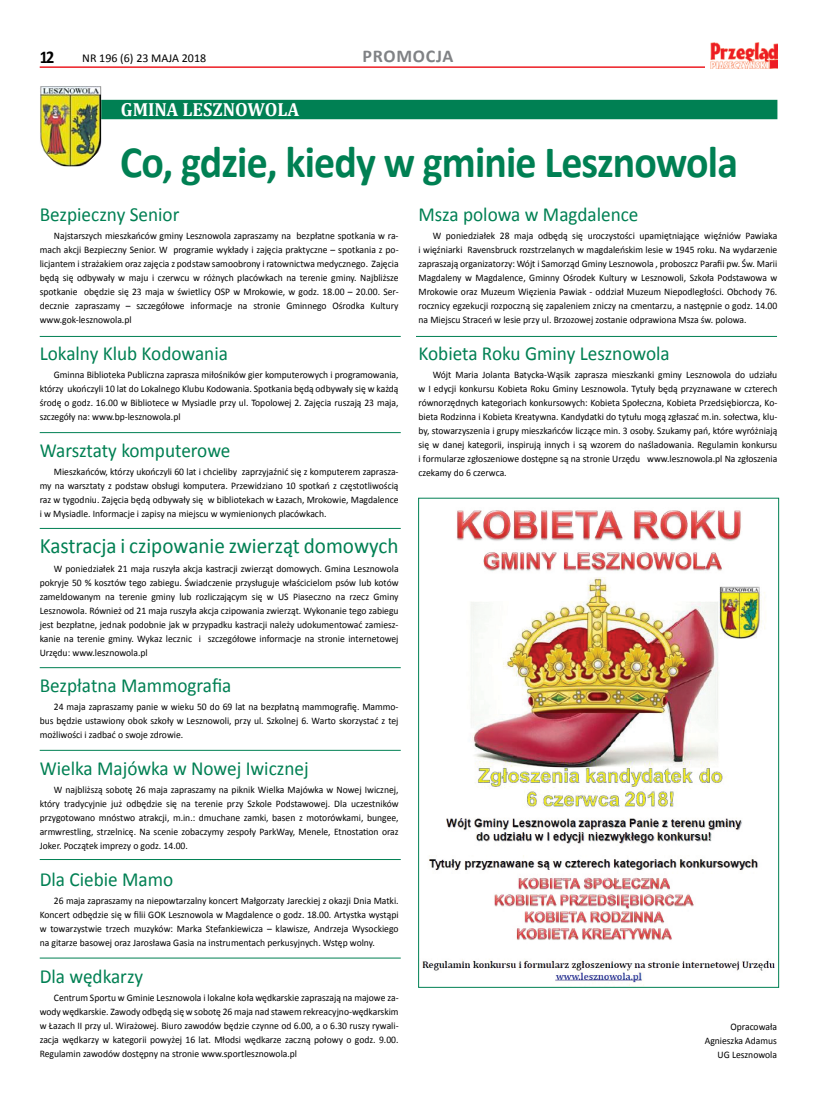
<style>
.page{position:relative;width:820px;height:1106px;background:#fff}
.page>*{position:absolute;margin:0;border:0;box-sizing:border-box;transform-origin:0 0}
.t1{font:700 45px "Calibri";letter-spacing:-.02em;color:#008053;scale:.93 1}
.t2{font:22px "Calibri";color:#008053;scale:.96 1}
.t3{font:20px "Calibri";color:#008053;scale:.96 1}
.t4{font:700 19px "Cambria";color:#fff;scale:.96 1}
.t5{font:700 18px "Calibri";letter-spacing:.04em;color:#808285}
.t6{font:700 18px "Calibri";color:#000;scale:.9 1}
.t7{font:12px "Calibri";color:#000}
.t8{font:10px/14px "Calibri";color:#000;text-align:justify;scale:.96 1}
</style>
<div class="page">
<hr style="left:40px;top:66px;width:737px;height:2px;background:#ed1d24">
<div style="left:705px;top:42px;width:72px;height:26px;background:#fff"></div>
<img style="left:710px;top:42px;width:67px;height:26px">
<div style="left:61px;top:100px;width:715px;height:19px;background:#008053"></div>
<img style="left:40px;top:86px;width:61px;height:80px">
<img style="left:422px;top:510px;width:353px;height:475px">
<hr style="left:40px;top:336px;width:360px;height:1px;background:#008053">
<hr style="left:40px;top:432px;width:360px;height:1px;background:#008053">
<hr style="left:40px;top:528px;width:360px;height:1px;background:#008053">
<hr style="left:40px;top:667px;width:360px;height:1px;background:#008053">
<hr style="left:40px;top:750px;width:360px;height:1px;background:#008053">
<hr style="left:40px;top:859px;width:360px;height:1px;background:#008053">
<hr style="left:40px;top:957px;width:360px;height:1px;background:#008053">
<hr style="left:416px;top:336px;width:360px;height:1px;background:#008053">
<h3 class="t6" style="left:40px;top:45px;width:16px">11</h3>
<p class="t7" style="left:82px;top:51px;width:125px">NR 196 (6) 23 MAJA 2018</p>
<h3 class="t5" style="left:362px;top:45px;width:92px">PROMOCJA</h3>
<h3 class="t4" style="left:121px;top:96px;width:187px">GMINA LESZNOWOLA</h3>
<h1 class="t1" style="left:120px;top:133px;width:665px">Co, gdzie, kiedy w gminie Lesznowola</h1>
<h3 class="t3" style="left:40px;top:202px;width:147px">Bezpieczny Senior</h3>
<p class="t8" style="left:40px;top:229px;width:375px;text-indent:14px">Najstarszych mieszkańców gminy Lesznowola zapraszamy na bezpłatne spotkania w ra&shy;mach akcji Bezpieczny Senior. W programie wykłady i zajęcia praktyczne – spotkania z po&shy;licjantem i strażakiem oraz zajęcia z podstaw samoobrony i ratownictwa medycznego. Zajęcia będą się odbywały w maju i czerwcu w różnych placówkach na terenie gminy. Najbliższe spotkanie obędzie się 23 maja w świetlicy OSP w Mrokowie, w godz. 18.00 – 20.00. Ser&shy;decznie zapraszamy – szczegółowe informacje na stronie Gminnego Ośrodka Kultury www.gok-lesznowola.pl</p>
<h3 class="t3" style="left:40px;top:340px;width:197px">Lokalny Klub Kodowania</h3>
<p class="t8" style="left:40px;top:368px;width:375px;text-indent:14px">Gminna Biblioteka Publiczna zaprasza miłośników gier komputerowych i programowania, którzy ukończyli 10 lat do Lokalnego Klubu Kodowania. Spotkania będą odbywały się w każdą środę o godz. 16.00 w Bibliotece w Mysiadle przy ul. Topolowej 2. Zajęcia ruszają 23 maja, szczegóły na: www.bp-lesznowola.pl</p>
<h3 class="t3" style="left:40px;top:437px;width:200px">Warsztaty komputerowe</h3>
<p class="t8" style="left:40px;top:464px;width:375px;text-indent:14px">Mieszkańców, którzy ukończyli 60 lat i chcieliby zaprzyjaźnić się z komputerem zaprasza&shy;my na warsztaty z podstaw obsługi komputera. Przewidziano 10 spotkań z częstotliwością raz w tygodniu. Zajęcia będą odbywały się w bibliotekach w Łazach, Mrokowie, Magdalence i w Mysiadle. Informacje i zapisy na miejscu w wymienionych placówkach.</p>
<h2 class="t2" style="left:40px;top:532px;width:375px">Kastracja i czipowanie zwierząt domowych</h2>
<p class="t8" style="left:40px;top:561px;width:375px;text-indent:14px">W poniedziałek 21 maja ruszyła akcja kastracji zwierząt domowych. Gmina Lesznowola pokryje 50 % kosztów tego zabiegu. Świadczenie przysługuje właścicielom psów lub kotów zameldowanym na terenie gminy lub rozliczającym się w US Piaseczno na rzecz Gminy Lesznowola. Również od 21 maja ruszyła akcja czipowania zwierząt. Wykonanie tego zabiegu jest bezpłatne, jednak podobnie jak w przypadku kastracji należy udokumentować zamiesz&shy;kanie na terenie gminy. Wykaz lecznic i szczegółowe informacje na stronie internetowej Urzędu: www.lesznowola.pl</p>
<h3 class="t3" style="left:40px;top:673px;width:201px">Bezpłatna Mammografia</h3>
<p class="t8" style="left:40px;top:700px;width:375px;text-indent:14px">24 maja zapraszamy panie w wieku 50 do 69 lat na bezpłatną mammografię. Mammo&shy;bus będzie ustawiony obok szkoły w Lesznowoli, przy ul. Szkolnej 6. Warto skorzystać z tej możliwości i zadbać o swoje zdrowie.</p>
<h3 class="t3" style="left:40px;top:755px;width:281px">Wielka Majówka w Nowej Iwicznej</h3>
<p class="t8" style="left:40px;top:783px;width:375px;text-indent:14px">W najbliższą sobotę 26 maja zapraszamy na piknik Wielka Majówka w Nowej Iwicznej, który tradycyjnie już odbędzie się na terenie przy Szkole Podstawowej. Dla uczestników przygotowano mnóstwo atrakcji, m.in.: dmuchane zamki, basen z motorówkami, bungee, armwrestling, strzelnicę. Na scenie zobaczymy zespoły ParkWay, Menele, Etnostation oraz Joker. Początek imprezy o godz. 14.00.</p>
<h3 class="t3" style="left:40px;top:866px;width:140px">Dla Ciebie Mamo</h3>
<p class="t8" style="left:40px;top:893px;width:375px;text-indent:14px">26 maja zapraszamy na niepowtarzalny koncert Małgorzaty Jareckiej z okazji Dnia Matki.<br>Koncert odbędzie się w filii GOK Lesznowola w Magdalence o godz. 18.00. Artystka wystąpi w towarzystwie trzech muzyków: Marka Stefankiewicza – klawisze, Andrzeja Wysockiego na gitarze basowej oraz Jarosława Gasia na instrumentach perkusyjnych. Wstęp wolny.</p>
<h3 class="t3" style="left:40px;top:963px;width:109px">Dla wędkarzy</h3>
<p class="t8" style="left:40px;top:990px;width:375px;text-indent:14px">Centrum Sportu w Gminie Lesznowola i lokalne koła wędkarskie zapraszają na majowe za&shy;wody wędkarskie. Zawody odbędą się w sobotę 26 maja nad stawem rekreacyjno-wędkarskim w Łazach II przy ul. Wirażowej. Biuro zawodów będzie czynne od 6.00, a o 6.30 ruszy rywali&shy;zacja wędkarzy w kategorii powyżej 16 lat. Młodsi wędkarze zaczną połowy o godz. 9.00.<br>Regulamin zawodów dostępny na stronie www.sportlesznowola.pl</p>
<h3 class="t3" style="left:418px;top:202px;width:230px">Msza polowa w Magdalence</h3>
<p class="t8" style="left:418px;top:229px;width:375px;text-indent:14px">W poniedziałek 28 maja odbędą się uroczystości upamiętniające więźniów Pawiaka i więźniarki Ravensbruck rozstrzelanych w magdaleńskim lesie w 1945 roku. Na wydarzenie zapraszają organizatorzy: Wójt i Samorząd Gminy Lesznowola , proboszcz Parafii pw. Św. Marii Magdaleny w Magdalence, Gminny Ośrodek Kultury w Lesznowoli, Szkoła Podstawowa w Mrokowie oraz Muzeum Więzienia Pawiak - oddział Muzeum Niepodległości. Obchody 76. rocznicy egzekucji rozpoczną się zapaleniem zniczy na cmentarzu, a następnie o godz. 14.00 na Miejscu Straceń w lesie przy ul. Brzozowej zostanie odprawiona Msza św. polowa.</p>
<h3 class="t3" style="left:418px;top:340px;width:263px">Kobieta Roku Gminy Lesznowola</h3>
<p class="t8" style="left:418px;top:368px;width:375px;text-indent:14px">Wójt Maria Jolanta Batycka-Wąsik zaprasza mieszkanki gminy Lesznowola do udziału w I edycji konkursu Kobieta Roku Gminy Lesznowola. Tytuły będą przyznawane w czterech równorzędnych kategoriach konkursowych: Kobieta Społeczna, Kobieta Przedsiębiorcza, Ko&shy;bieta Rodzinna i Kobieta Kreatywna. Kandydatki do tytułu mogą zgłaszać m.in. sołectwa, klu&shy;by, stowarzyszenia i grupy mieszkańców liczące min. 3 osoby. Szukamy pań, które wyróżniają się w danej kategorii, inspirują innych i są wzorem do naśladowania. Regulamin konkursu i formularze zgłoszeniowe dostępne są na stronie Urzędu www.lesznowola.pl Na zgłoszenia czekamy do 6 czerwca.</p>
<p class="t8" style="left:704px;top:1020px;width:77px;text-align:right">Opracowała<br>Agnieszka Adamus<br>UG Lesznowola</p>
</div>
